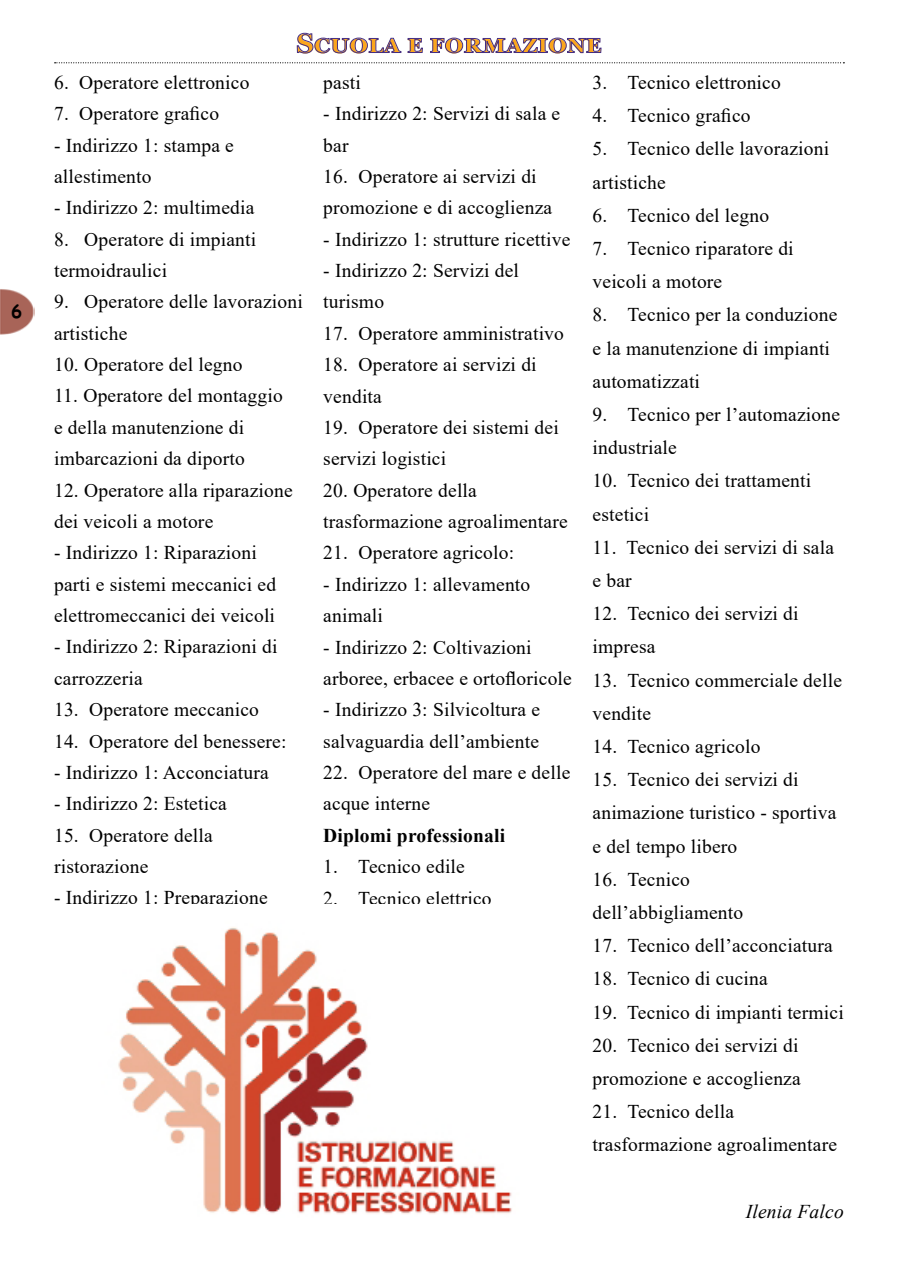
<style>
.page{position:relative;width:898px;height:1272px;background:#fff}
.page>*{position:absolute;margin:0;border:0;box-sizing:border-box;transform-origin:0 0}
.t1{font:700 27px "Georgia";letter-spacing:.03em;color:#fba61c}
.t2{font:19.5px/31.3px "Times New Roman";letter-spacing:.01em;color:#000}
.t3{font:700 19.5px "Times New Roman";letter-spacing:.01em;color:#000}
.t4{font:italic 19.5px "Times New Roman";letter-spacing:.01em;color:#000}
.t5{font:700 18px "Comic Sans MS";color:#000}
</style>
<div class="page">
<img style="left:0;top:289px;width:34px;height:46px">
<svg style="left:55px;top:62px;width:789px;height:1px"></svg>
<img style="left:118px;top:927px;width:394px;height:287px">
<svg style="left:296px;top:32px;width:105px;height:22px"></svg>
<svg style="left:407px;top:38px;width:16px;height:15px"></svg>
<svg style="left:430px;top:37px;width:171px;height:17px"></svg>
<p class="t5" style="left:11px;top:298px;width:12px">6</p>
<h1 class="t1" style="left:296px;top:26px;width:306px">Scuola e formazione</h1>
<p class="t2" style="left:54px;top:66px;width:197px">6. Operatore elettronico</p>
<p class="t2" style="left:54px;top:97px;width:167px">7. Operatore grafico</p>
<p class="t2" style="left:54px;top:129px;width:181px">- Indirizzo 1: stampa e allestimento</p>
<p class="t2" style="left:54px;top:191px;width:202px">- Indirizzo 2: multimedia</p>
<p class="t2" style="left:54px;top:223px;width:204px">8. Operatore di impianti termoidraulici</p>
<p class="t2" style="left:54px;top:285px;width:250px">9. Operatore delle lavorazioni artistiche</p>
<p class="t2" style="left:54px;top:348px;width:190px">10. Operatore del legno</p>
<p class="t2" style="left:54px;top:379px;width:230px">11. Operatore del montaggio e della manutenzione di imbarcazioni da diporto</p>
<p class="t2" style="left:54px;top:474px;width:240px">12. Operatore alla riparazione dei veicoli a motore</p>
<p class="t2" style="left:54px;top:536px;width:223px">- Indirizzo 1: Riparazioni parti e sistemi meccanici ed elettromeccanici dei veicoli</p>
<p class="t2" style="left:54px;top:630px;width:225px">- Indirizzo 2: Riparazioni di carrozzeria</p>
<p class="t2" style="left:54px;top:693px;width:206px">13. Operatore meccanico</p>
<p class="t2" style="left:54px;top:724px;width:234px">14. Operatore del benessere:</p>
<p class="t2" style="left:54px;top:756px;width:216px">- Indirizzo 1: Acconciatura</p>
<p class="t2" style="left:54px;top:787px;width:174px">- Indirizzo 2: Estetica</p>
<p class="t2" style="left:54px;top:818px;width:160px">15. Operatore della ristorazione</p>
<p class="t2" style="left:54px;top:881px;width:215px">- Indirizzo 1: Preparazione</p>
<p class="t2" style="left:323px;top:66px;width:39px">pasti</p>
<p class="t2" style="left:323px;top:97px;width:238px">- Indirizzo 2: Servizi di sala e bar</p>
<p class="t2" style="left:323px;top:160px;width:230px">16. Operatore ai servizi di promozione e di accoglienza</p>
<p class="t2" style="left:323px;top:223px;width:248px">- Indirizzo 1: strutture ricettive</p>
<p class="t2" style="left:323px;top:254px;width:197px">- Indirizzo 2: Servizi del turismo</p>
<p class="t2" style="left:323px;top:317px;width:242px">17. Operatore amministrativo</p>
<p class="t2" style="left:323px;top:348px;width:215px">18. Operatore ai servizi di vendita</p>
<p class="t2" style="left:323px;top:411px;width:237px">19. Operatore dei sistemi dei servizi logistici</p>
<p class="t2" style="left:323px;top:474px;width:246px">20. Operatore della trasformazione agroalimentare</p>
<p class="t2" style="left:323px;top:536px;width:192px">21. Operatore agricolo:</p>
<p class="t2" style="left:323px;top:568px;width:208px">- Indirizzo 1: allevamento animali</p>
<p class="t2" style="left:323px;top:630px;width:250px">- Indirizzo 2: Coltivazioni arboree, erbacee e ortofloricole</p>
<p class="t2" style="left:323px;top:693px;width:218px">- Indirizzo 3: Silvicoltura e salvaguardia dell’ambiente</p>
<p class="t2" style="left:323px;top:756px;width:248px">22. Operatore del mare e delle acque interne</p>
<p class="t3" style="left:323px;top:821px;width:183px">Diplomi professionali</p>
<p class="t2" style="left:323px;top:850px;width:143px">1. Tecnico edile</p>
<p class="t2" style="left:323px;top:881px;width:170px">2. Tecnico elettrico</p>
<p class="t2" style="left:592px;top:66px;width:190px">3. Tecnico elettronico</p>
<p class="t2" style="left:592px;top:99px;width:159px">4. Tecnico grafico</p>
<p class="t2" style="left:592px;top:132px;width:238px;line-height:33.2px">5. Tecnico delle lavorazioni artistiche</p>
<p class="t2" style="left:592px;top:199px;width:178px">6. Tecnico del legno</p>
<p class="t2" style="left:592px;top:231px;width:203px;line-height:33.2px">7. Tecnico riparatore di veicoli a motore</p>
<p class="t2" style="left:592px;top:297px;width:246px;line-height:33.2px">8. Tecnico per la conduzione e la manutenzione di impianti automatizzati</p>
<p class="t2" style="left:592px;top:397px;width:249px;line-height:33.2px">9. Tecnico per l’automazione industriale</p>
<p class="t2" style="left:592px;top:463px;width:220px;line-height:33.2px">10. Tecnico dei trattamenti estetici</p>
<p class="t2" style="left:592px;top:530px;width:243px;line-height:33.2px">11. Tecnico dei servizi di sala e bar</p>
<p class="t2" style="left:592px;top:596px;width:207px;line-height:33.2px">12. Tecnico dei servizi di impresa</p>
<p class="t2" style="left:592px;top:663px;width:251px;line-height:33.2px">13. Tecnico commerciale delle vendite</p>
<p class="t2" style="left:592px;top:730px;width:169px">14. Tecnico agricolo</p>
<p class="t2" style="left:592px;top:762px;width:245px;line-height:33.2px">15. Tecnico dei servizi di animazione turistico - sportiva e del tempo libero</p>
<p class="t2" style="left:592px;top:862px;width:152px;line-height:33.2px">16. Tecnico dell’abbigliamento</p>
<p class="t2" style="left:592px;top:929px;width:242px">17. Tecnico dell’acconciatura</p>
<p class="t2" style="left:592px;top:962px;width:177px">18. Tecnico di cucina</p>
<p class="t2" style="left:592px;top:995px;width:253px">19. Tecnico di impianti termici</p>
<p class="t2" style="left:592px;top:1028px;width:210px;line-height:33.2px">20. Tecnico dei servizi di promozione e accoglienza</p>
<p class="t2" style="left:592px;top:1094px;width:246px;line-height:33.2px">21. Tecnico della trasformazione agroalimentare</p>
<p class="t4" style="left:745px;top:1197px;width:100px">Ilenia Falco</p>
</div>
